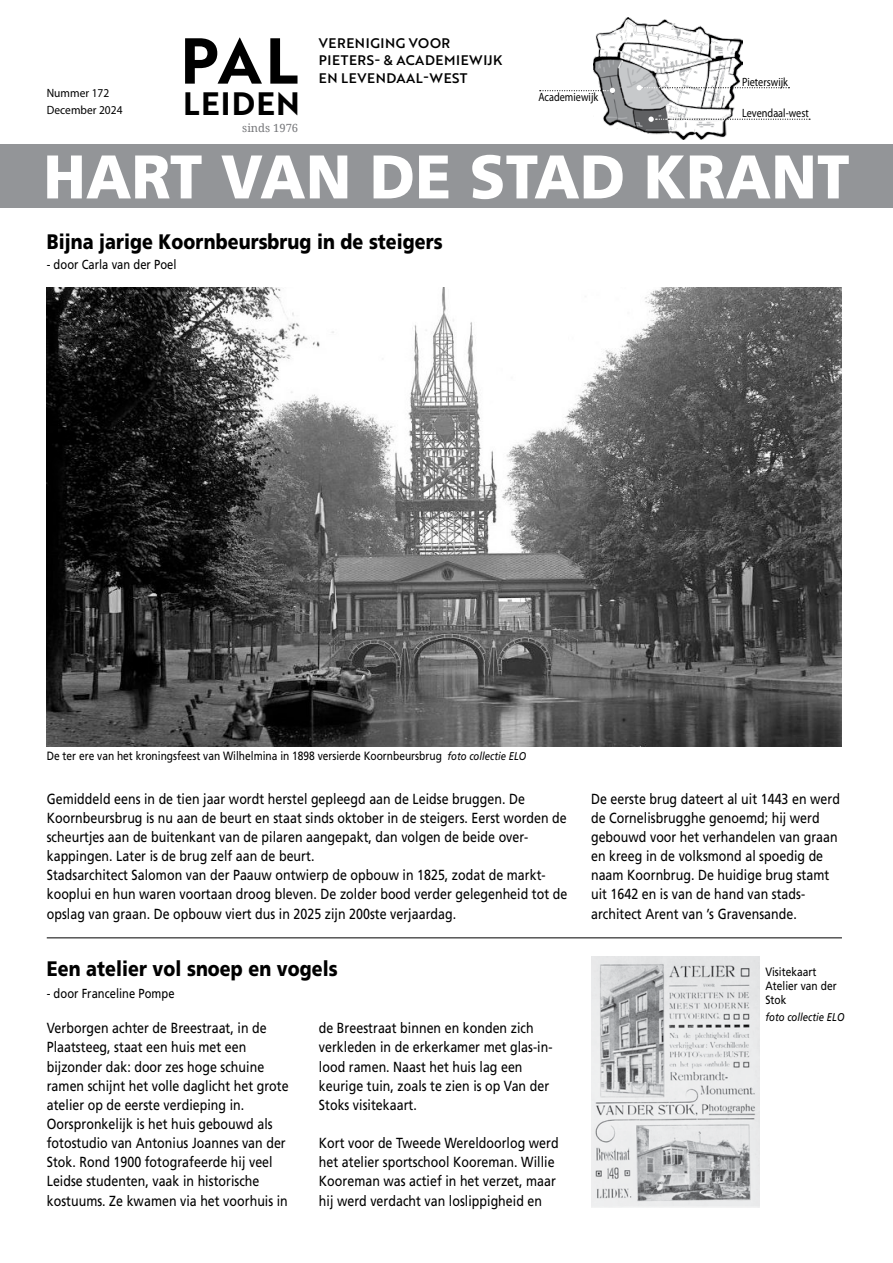
<style>
.page{position:relative;width:893px;height:1263px;background:#fff}
.page>*{position:absolute;margin:0;border:0;box-sizing:border-box;transform-origin:0 0}
.t1{font:63px "Brother 1816 Bold";color:#000}
.t2{font:900 61.5px "Frutiger";letter-spacing:.005em;color:#fff;scale:.95 1}
.t3{font:31.5px "Brother 1816 Bold";letter-spacing:.04em;color:#000}
.t4{font:900 21px "Frutiger";letter-spacing:.005em;color:#000;scale:.85 1}
.t5{font:14.7px/19.2px "Frutiger";letter-spacing:.005em;color:#000;scale:.85 1}
.t6{font:13.5px/17.2px "Brother 1816 Medium";letter-spacing:.045em;color:#000}
.t7{font:13.2px "Frutiger";letter-spacing:.005em;color:#000;scale:.85 1}
.t8{font:12px/13.8px "Frutiger";color:#000;scale:.85 1}
.t9{font:12px "Myriad Pro";letter-spacing:.005em;color:#000;scale:.85 1}
.t10{font:12px/16.8px "Myriad Pro";letter-spacing:.005em;color:#000;scale:.95 1}
.t11{font:italic 11.25px "Frutiger";letter-spacing:.005em;color:#000;scale:.85 1}
.t12{font:11.25px "Droid Serif";color:#77787b}
.s1{font-style:italic;font-size:11.25px}
</style>
<div class="page">
<div style="left:0;top:145px;width:893px;height:63px;background:#939598"></div>
<img style="left:593px;top:17px;width:149px;height:122px">
<div style="left:739px;top:104px;width:74px;height:17px;background:#fff"></div>
<svg style="left:540px;top:88px;width:75px;height:5px"></svg>
<svg style="left:648px;top:117px;width:162px;height:5px"></svg>
<svg style="left:637px;top:85px;width:152px;height:5px"></svg>
<img style="left:47px;top:287px;width:795px;height:459px">
<img style="left:591px;top:957px;width:168px;height:250px">
<hr style="left:47px;top:937px;width:795px;height:1px;background:#000">
<p class="t10" style="left:47px;top:85px;width:81px">Nummer 172<br>December 2024</p>
<h1 class="t1" style="left:180px;top:13px;width:120px">PAL</h1>
<h3 class="t3" style="left:183px;top:80px;width:118px">LEIDEN</h3>
<p class="t12" style="left:242px;top:121px;width:57px">sinds 1976</p>
<p class="t6" style="left:319px;top:34px;width:185px">VERENIGING VOOR<br>PIETERS- &amp; ACADEMIEWIJK<br>EN LEVENDAAL-WEST</p>
<p class="t9" style="left:538px;top:90px;width:72px">Academiewijk</p>
<p class="t9" style="left:742px;top:74px;width:56px">Pieterswijk</p>
<p class="t9" style="left:742px;top:106px;width:80px">Levendaal-west</p>
<h2 class="t2" style="left:43px;top:140px;width:850px">Hart van de stad krant</h2>
<h3 class="t4" style="left:47px;top:229px;width:467px">Bijna jarige Koornbeursbrug in de steigers</h3>
<p class="t7" style="left:47px;top:256px;width:154px">- door Carla van der Poel</p>
<p class="t8" style="left:47px;top:749px;width:566px">De ter ere van het kroningsfeest van Wilhelmina in 1898 versierde Koornbeursbrug <span class="s1">foto collectie ELO</span></p>
<p class="t5" style="left:47px;top:789px;width:614px">Gemiddeld eens in de tien jaar wordt herstel gepleegd aan de Leidse bruggen. De Koornbeursbrug is nu aan de beurt en staat sinds oktober in de steigers. Eerst worden de scheurtjes aan de buitenkant van de pilaren aangepakt, dan volgen de beide over&shy;kappingen. Later is de brug zelf aan de beurt.<br>Stadsarchitect Salomon van der Paauw ontwierp de opbouw in 1825, zodat de markt&shy;kooplui en hun waren voortaan droog bleven. De zolder bood verder gelegenheid tot de opslag van graan. De opbouw viert dus in 2025 zijn 200ste verjaardag.</p>
<h3 class="t4" style="left:47px;top:956px;width:344px">Een atelier vol snoep en vogels</h3>
<p class="t7" style="left:47px;top:985px;width:152px">- door Franceline Pompe</p>
<p class="t5" style="left:47px;top:1018px;width:286px">Verborgen achter de Breestraat, in de Plaatsteeg, staat een huis met een bijzonder dak: door zes hoge schuine ramen schijnt het volle daglicht het grote atelier op de eerste verdieping in.<br>Oorspronkelijk is het huis gebouwd als fotostudio van Antonius Joannes van der Stok. Rond 1900 fotografeerde hij veel Leidse studenten, vaak in historische kostuums. Ze kwamen via het voorhuis in</p>
<p class="t5" style="left:319px;top:1018px;width:276px">de Breestraat binnen en konden zich verkleden in de erkerkamer met glas-in&shy;lood ramen. Naast het huis lag een keurige tuin, zoals te zien is op Van der Stoks visitekaart.</p>
<p class="t5" style="left:319px;top:1133px;width:284px">Kort voor de Tweede Wereldoorlog werd het atelier sportschool Kooreman. Willie Kooreman was actief in het verzet, maar hij werd verdacht van loslippigheid en</p>
<p class="t5" style="left:591px;top:789px;width:294px">De eerste brug dateert al uit 1443 en werd de Cornelisbrugghe genoemd; hij werd gebouwd voor het verhandelen van graan en kreeg in de volksmond al spoedig de naam Koornbrug. De huidige brug stamt uit 1642 en is van de hand van stads&shy;architect Arent van ’s Gravensande.</p>
<p class="t8" style="left:765px;top:965px;width:85px">Visitekaart<br>Atelier van der<br>Stok</p>
<p class="t11" style="left:765px;top:1011px;width:95px">foto collectie ELO</p>
</div>
